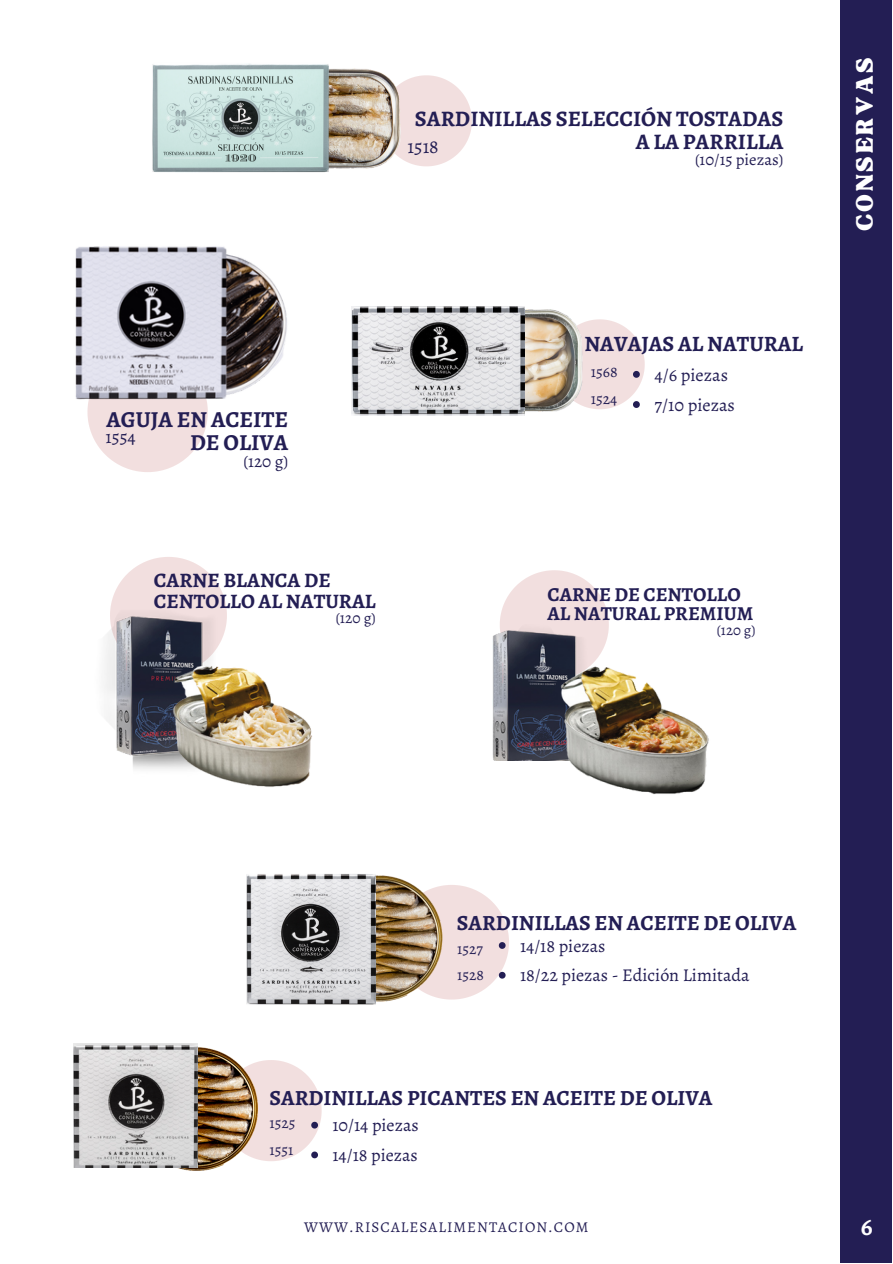
<style>
.page{position:relative;width:893px;height:1264px;background:#fff}
.page>*{position:absolute;margin:0;border:0;box-sizing:border-box;transform-origin:0 0}
.t1{font:33px "TAN Tangkiwood Display";letter-spacing:.085em;color:#fff}
.t2{font:700 25.5px "Alegreya";color:#fff}
.t3{font:700 22.95px/23px "Alegreya";color:#231e54;text-align:right}
.t4{font:700 22.2px/22.2px "Alegreya";color:#231e54;text-align:right}
.t5{font:700 21.9px "Alegreya";color:#231e54}
.t6{font:700 21.6px "Alegreya";color:#231e54}
.t7{font:700 20.55px/20.5px "Alegreya";color:#231e54}
.t8{font:700 19.8px/19.8px "Alegreya";color:#231e54}
.t9{font:19.5px "Alegreya";color:#231e54}
.t10{font:18.3px/30.2px "Alegreya";color:#231e54}
.t11{font:18.15px "Alegreya";color:#231e54}
.t12{font:18px/29.7px "Alegreya";color:#231e54}
.t13{font:17.25px "Alegreya";color:#231e54}
.t14{font:16.65px "Alegreya";color:#231e54}
.t15{font:15.6px "Alegreya";color:#231e54}
.t16{font:15.45px "Alegreya";color:#231e54}
.t17{font:15px "Alegreya";letter-spacing:.07em;color:#231e54}
.t18{font:14.85px "Alegreya";color:#231e54}
</style>
<div class="page">
<div style="left:840px;top:0;width:52px;height:1262px;background:#231e54"></div>
<svg style="left:113px;top:557px;width:111px;height:41px"></svg>
<img style="left:104px;top:598px;width:123px;height:154px">
<img style="left:121px;top:649px;width:191px;height:138px">
<svg style="left:424px;top:75px;width:48px;height:91px"></svg>
<img style="left:353px;top:68px;width:71px;height:101px">
<img style="left:152px;top:64px;width:201px;height:109px">
<svg style="left:502px;top:570px;width:105px;height:40px"></svg>
<img style="left:492px;top:610px;width:117px;height:150px">
<img style="left:532px;top:657px;width:177px;height:137px">
<svg style="left:87px;top:405px;width:121px;height:67px"></svg>
<img style="left:75px;top:246px;width:212px;height:159px">
<img style="left:130px;top:1047px;width:104px;height:124px">
<img style="left:74px;top:1043px;width:124px;height:124px">
<svg style="left:464px;top:886px;width:45px;height:112px"></svg>
<img style="left:402px;top:879px;width:62px;height:121px">
<img style="left:246px;top:874px;width:156px;height:131px">
<img style="left:220px;top:1060px;width:101px;height:101px">
<img style="left:393px;top:306px;width:178px;height:110px">
<img style="left:351px;top:306px;width:173px;height:109px">
<svg style="left:554px;top:319px;width:90px;height:90px"></svg>
<p class="t4" style="left:415px;top:108px;width:370px">SARDINILLAS SELECCIÓN TOSTADAS<br>A LA PARRILLA</p>
<p class="t14" style="left:695px;top:148px;width:90px">(10/15 piezas)</p>
<p class="t9" style="left:407px;top:133px;width:33px">1518</p>
<p class="t3" style="left:106px;top:408px;width:183px">AGUJA EN ACEITE<br>DE OLIVA</p>
<p class="t13" style="left:243px;top:449px;width:46px">(120 g)</p>
<p class="t11" style="left:106px;top:425px;width:32px">1554</p>
<p class="t7" style="left:154px;top:570px;width:223px">CARNE BLANCA DE<br>CENTOLLO AL NATURAL</p>
<p class="t16" style="left:336px;top:607px;width:42px">(120 g)</p>
<p class="t5" style="left:584px;top:328px;width:220px">NAVAJAS AL NATURAL</p>
<p class="t15" style="left:590px;top:361px;width:28px">1568</p>
<p class="t10" style="left:654px;top:359px;width:82px">4/6 piezas<br>7/10 piezas</p>
<p class="t15" style="left:590px;top:388px;width:28px">1524</p>
<p class="t8" style="left:547px;top:584px;width:207px">CARNE DE CENTOLLO<br>AL NATURAL PREMIUM</p>
<p class="t18" style="left:716px;top:620px;width:40px">(120 g)</p>
<h1 class="t1" style="left:852px;top:231px;width:175px;rotate:-90deg">CONSERVAS</h1>
<p class="t6" style="left:457px;top:908px;width:341px">SARDINILLAS EN ACEITE DE OLIVA</p>
<p class="t16" style="left:457px;top:937px;width:27px">1527</p>
<p class="t12" style="left:520px;top:930px;width:87px">14/18 piezas</p>
<p class="t16" style="left:457px;top:964px;width:28px">1528</p>
<p class="t12" style="left:520px;top:960px;width:231px">18/22 piezas - Edición Limitada</p>
<p class="t6" style="left:269px;top:1083px;width:444px">SARDINILLAS PICANTES EN ACEITE DE OLIVA</p>
<p class="t16" style="left:269px;top:1112px;width:27px">1525</p>
<p class="t12" style="left:332px;top:1110px;width:88px">10/14 piezas<br>14/18 piezas</p>
<p class="t16" style="left:269px;top:1138px;width:25px">1551</p>
<p class="t17" style="left:304px;top:1216px;width:286px">WWW.RISCALESALIMENTACION.COM</p>
<p class="t2" style="left:860px;top:1209px;width:13px">6</p>
</div>
